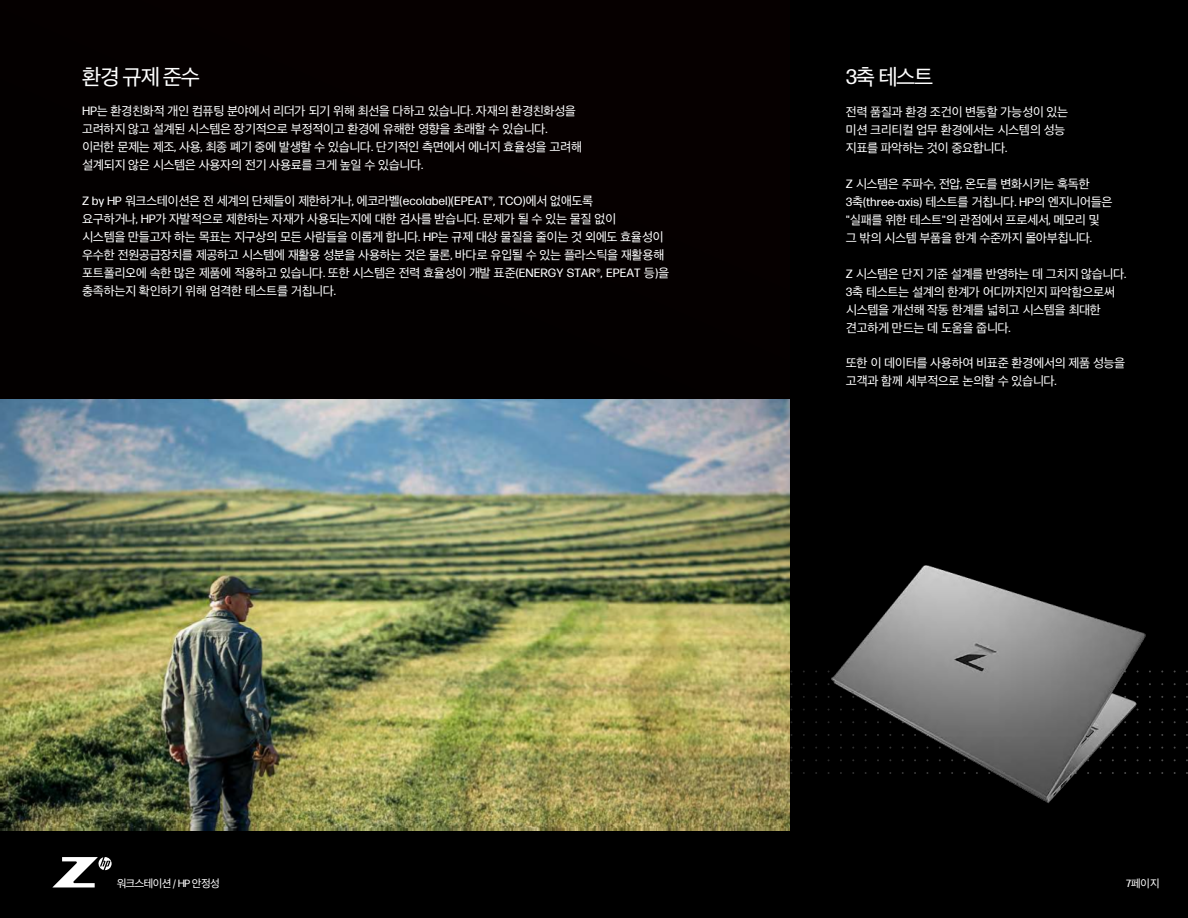
<style>
.page{position:relative;width:1188px;height:918px;background:#000}
.page>*{position:absolute;margin:0;border:0;box-sizing:border-box;transform-origin:0 0}
.t1{font:21px "Forma DJR Korean Display";letter-spacing:-.025em;color:#fff}
.t2{font:12px/18px "Forma DJR Korean Micro";letter-spacing:-.025em;color:#fff}
.t3{font:10.5px "Forma DJR Korean Display";letter-spacing:-.025em;color:#fff}
.t4{font:10.5px "Forma DJR Korean Micro";color:#fff}
</style>
<div class="page">
<img style="left:0;top:399px;width:789px;height:431px">
<svg style="left:53px;top:857px;width:59px;height:30px"></svg>
<img style="left:815px;top:565px;width:336px;height:238px">
<h1 class="t1" style="left:82px;top:62px;width:118px">환경 규제 준수</h1>
<p class="t2" style="left:82px;top:102px;width:501px">HP는 환경친화적 개인 컴퓨팅 분야에서 리더가 되기 위해 최선을 다하고 있습니다. 자재의 환경친화성을 고려하지 않고 설계된 시스템은 장기적으로 부정적이고 환경에 유해한 영향을 초래할 수 있습니다. 이러한 문제는 제조, 사용, 최종 폐기 중에 발생할 수 있습니다. 단기적인 측면에서 에너지 효율성을 고려해 설계되지 않은 시스템은 사용자의 전기 사용료를 크게 높일 수 있습니다.</p>
<p class="t2" style="left:82px;top:192px;width:588px">Z by HP 워크스테이션은 전 세계의 단체들이 제한하거나, 에코라벨(ecolabel)(EPEAT®, TCO)에서 없애도록<br>요구하거나, HP가 자발적으로 제한하는 자재가 사용되는지에 대한 검사를 받습니다. 문제가 될 수 있는 물질 없이<br>시스템을 만들고자 하는 목표는 지구상의 모든 사람들을 이롭게 합니다. HP는 규제 대상 물질을 줄이는 것 외에도 효율성이 우수한 전원공급장치를 제공하고 시스템에 재활용 성분을 사용하는 것은 물론, 바다로 유입될 수 있는 플라스틱을 재활용해 포트폴리오에 속한 많은 제품에 적용하고 있습니다. 또한 시스템은 전력 효율성이 개발 표준(ENERGY STAR®, EPEAT 등)을 충족하는지 확인하기 위해 엄격한 테스트를 거칩니다.</p>
<h1 class="t1" style="left:846px;top:62px;width:88px">3축 테스트</h1>
<p class="t2" style="left:846px;top:102px;width:224px">전력 품질과 환경 조건이 변동할 가능성이 있는 미션 크리티컬 업무 환경에서는 시스템의 성능 지표를 파악하는 것이 중요합니다.</p>
<p class="t2" style="left:846px;top:174px;width:268px">Z 시스템은 주파수, 전압, 온도를 변화시키는 혹독한<br>3축(three-axis) 테스트를 거칩니다. HP의 엔지니어들은 "실패를 위한 테스트"의 관점에서 프로세서, 메모리 및 그 밖의 시스템 부품을 한계 수준까지 몰아부칩니다.</p>
<p class="t2" style="left:846px;top:264px;width:282px">Z 시스템은 단지 기준 설계를 반영하는 데 그치지 않습니다.<br>3축 테스트는 설계의 한계가 어디까지인지 파악함으로써 시스템을 개선해 작동 한계를 넓히고 시스템을 최대한 견고하게 만드는 데 도움을 줍니다.</p>
<p class="t2" style="left:846px;top:354px;width:281px">또한 이 데이터를 사용하여 비표준 환경에서의 제품 성능을 고객과 함께 세부적으로 논의할 수 있습니다.</p>
<p class="t3" style="left:117px;top:876px;width:104px">워크스테이션 / HP 안정성</p>
<p class="t4" style="left:1126px;top:876px;width:35px">7페이지</p>
</div>
